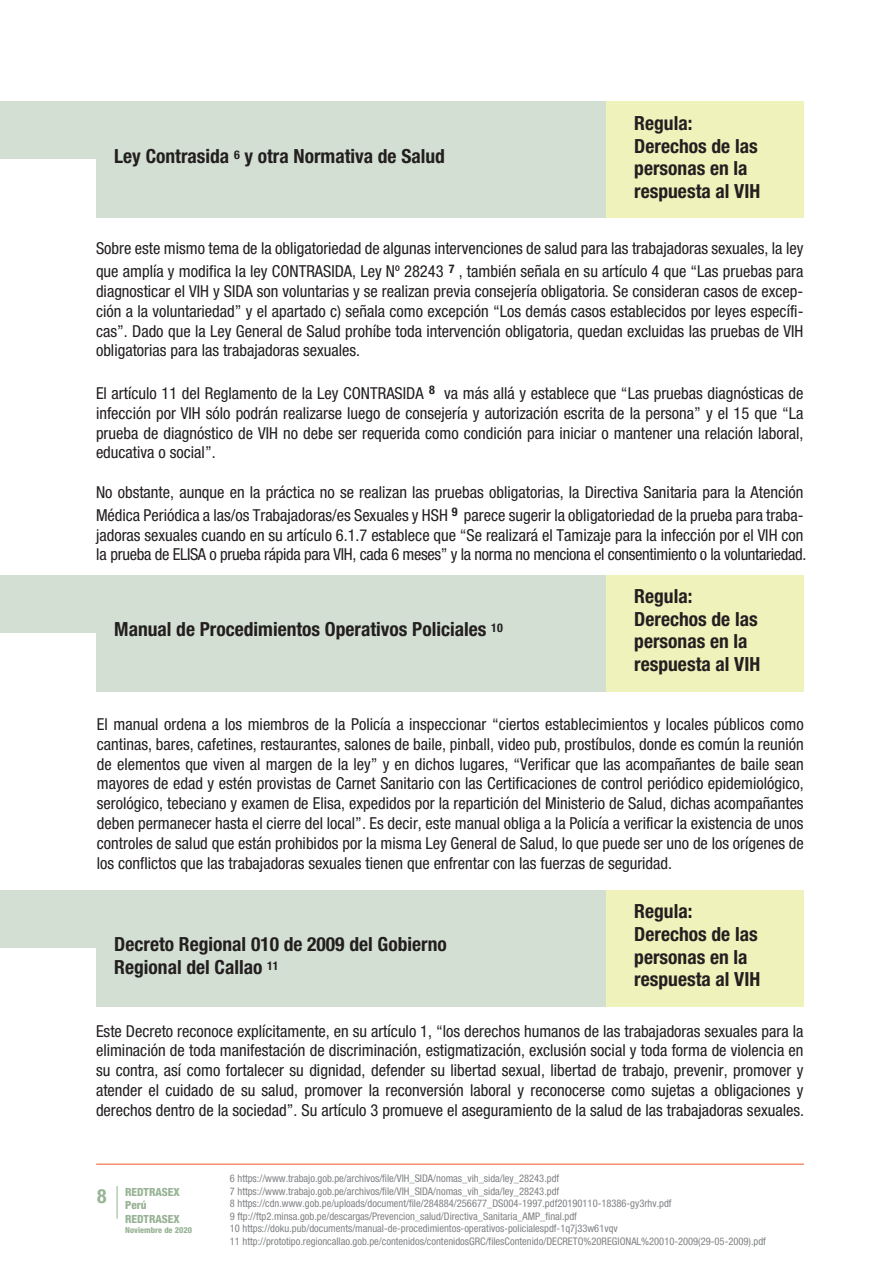
<style>
.page{position:relative;width:893px;height:1263px;background:#fff}
.page>*{position:absolute;margin:0;border:0;box-sizing:border-box;transform-origin:0 0}
.t1{font:700 condensed 19.5px/22.8px "Helvetica Neue";color:#231f20}
.t2{font:condensed 16.5px/19.8px "Helvetica Neue";color:#231f20;text-align:justify}
.t3{font:800 condensed 11.25px/13.5px "Helvetica Neue";color:#98b395}
.t4{font:condensed 10.5px/12.6px "Helvetica Neue";color:#808285}
.t5{font:800 condensed 8.25px "Helvetica Neue";color:#98b395}
.s1{font-weight:700;font-size:19.5px}
</style>
<div class="page">
<hr style="left:117px;top:1186px;width:1px;height:32px;background:#98b395">
<hr style="left:96px;top:1164px;width:708px;height:1px;background:#f15929">
<div style="left:606px;top:102px;width:198px;height:116px;background:#eff2ba"></div>
<div style="left:0;top:102px;width:606px;height:116px;background:#d3dfd2"></div>
<div style="left:0;top:160px;width:96px;height:83px;background:#fff"></div>
<div style="left:606px;top:575px;width:198px;height:116px;background:#eff2ba"></div>
<div style="left:0;top:575px;width:606px;height:116px;background:#d3dfd2"></div>
<div style="left:0;top:633px;width:96px;height:83px;background:#fff"></div>
<div style="left:606px;top:890px;width:198px;height:116px;background:#eff2ba"></div>
<div style="left:0;top:890px;width:606px;height:116px;background:#d3dfd2"></div>
<div style="left:0;top:948px;width:96px;height:83px;background:#fff"></div>
<p class="t1" style="left:114px;top:144px;width:332px">Ley Contrasida <sup>6</sup> y otra Normativa de Salud</p>
<p class="t1" style="left:634px;top:111px;width:127px">Regula:<br>Derechos de las personas en la respuesta al VIH</p>
<p class="t2" style="left:96px;top:237px;width:709px;line-height:22.8px">Sobre este mismo tema de la obligatoriedad de algunas intervenciones de salud para las trabajadoras sexuales, la ley que amplía y modifica la ley CONTRASIDA, Ley Nº 28243 <sup>7</sup> , también señala en su artículo 4 que “Las pruebas para</p>
<p class="t2" style="left:96px;top:281px;width:709px">diagnosticar el VIH y SIDA son voluntarias y se realizan previa consejería obligatoria. Se consideran casos de excep&shy;ción a la voluntariedad” y el apartado c) señala como excepción “Los demás casos establecidos por leyes específi&shy;cas”. Dado que la Ley General de Salud prohíbe toda intervención obligatoria, quedan excluidas las pruebas de VIH obligatorias para las trabajadoras sexuales.</p>
<p class="t2" style="left:96px;top:383px;width:709px">El artículo 11 del Reglamento de la Ley CONTRASIDA <sup>8</sup> va más allá y establece que “Las pruebas diagnósticas de infección por VIH sólo podrán realizarse luego de consejería y autorización escrita de la persona” y el 15 que “La prueba de diagnóstico de VIH no debe ser requerida como condición para iniciar o mantener una relación laboral, educativa o social”.</p>
<p class="t2" style="left:96px;top:481px;width:709px;line-height:22.8px">No obstante, aunque en la práctica no se realizan las pruebas obligatorias, la Directiva Sanitaria para la Atención<br>Médica Periódica a las/os Trabajadoras/es Sexuales y HSH <sup>9</sup> parece sugerir la obligatoriedad de la prueba para traba-</p>
<p class="t2" style="left:96px;top:525px;width:712px">jadoras sexuales cuando en su artículo 6.1.7 establece que “Se realizará el Tamizaje para la infección por el VIH con la prueba de ELISA o prueba rápida para VIH, cada 6 meses” y la norma no menciona el consentimiento o la voluntariedad.</p>
<p class="t1" style="left:114px;top:618px;width:390px">Manual de Procedimientos Operativos Policiales <sup>10</sup></p>
<p class="t1" style="left:634px;top:584px;width:127px">Regula:<br>Derechos de las personas en la respuesta al VIH</p>
<p class="t2" style="left:97px;top:714px;width:708px">El manual ordena a los miembros de la Policía a inspeccionar “ciertos establecimientos y locales públicos como cantinas, bares, cafetines, restaurantes, salones de baile, pinball, video pub, prostíbulos, donde es común la reunión de elementos que viven al margen de la ley” y en dichos lugares, “Verificar que las acompañantes de baile sean mayores de edad y estén provistas de Carnet Sanitario con las Certificaciones de control periódico epidemiológico, serológico, tebeciano y examen de Elisa, expedidos por la repartición del Ministerio de Salud, dichas acompañantes deben permanecer hasta el cierre del local”. Es decir, este manual obliga a la Policía a verificar la existencia de unos controles de salud que están prohibidos por la misma Ley General de Salud, lo que puede ser uno de los orígenes de los conflictos que las trabajadoras sexuales tienen que enfrentar con las fuerzas de seguridad.</p>
<p class="t1" style="left:634px;top:899px;width:127px">Regula:<br>Derechos de las personas en la respuesta al VIH</p>
<p class="t2" style="left:96px;top:1021px;width:709px">Este Decreto reconoce explícitamente, en su artículo 1, “los derechos humanos de las trabajadoras sexuales para la eliminación de toda manifestación de discriminación, estigmatización, exclusión social y toda forma de violencia en su contra, así como fortalecer su dignidad, defender su libertad sexual, libertad de trabajo, prevenir, promover y atender el cuidado de su salud, promover la reconversión laboral y reconocerse como sujetas a obligaciones y derechos dentro de la sociedad”. Su artículo 3 promueve el aseguramiento de la salud de las trabajadoras sexuales.</p>
<p class="t1" style="left:114px;top:933px;width:334px">Decreto Regional 010 de 2009 del Gobierno<br>Regional del Callao <sup>11</sup></p>
<p class="t3" style="left:125px;top:1185px;width:56px;text-indent:-28px"><span class="s1">8</span> REDTRASEX<br>Perú<br>REDTRASEX</p>
<p class="t5" style="left:125px;top:1225px;width:68px">Noviembre de 2020</p>
<p class="t4" style="left:230px;top:1172px;width:538px">6 https://www.trabajo.gob.pe/archivos/file/VIH_SIDA/nomas_vih_sida/ley_28243.pdf<br>7 https://www.trabajo.gob.pe/archivos/file/VIH_SIDA/nomas_vih_sida/ley_28243.pdf<br>8 https://cdn.www.gob.pe/uploads/document/file/284884/256677_DS004-1997.pdf20190110-18386-gy3rhv.pdf<br>9 ftp://ftp2.minsa.gob.pe/descargas/Prevencion_salud/Directiva_Sanitaria_AMP_final.pdf<br>10 https://doku.pub/documents/manual-de-procedimientos-operativos-policialespdf-1q7j33w61vqv<br>11 http://prototipo.regioncallao.gob.pe/contenidos/contenidosGRC/filesContenido/DECRETO%20REGIONAL%20010-2009(29-05-2009).pdf</p>
</div>
